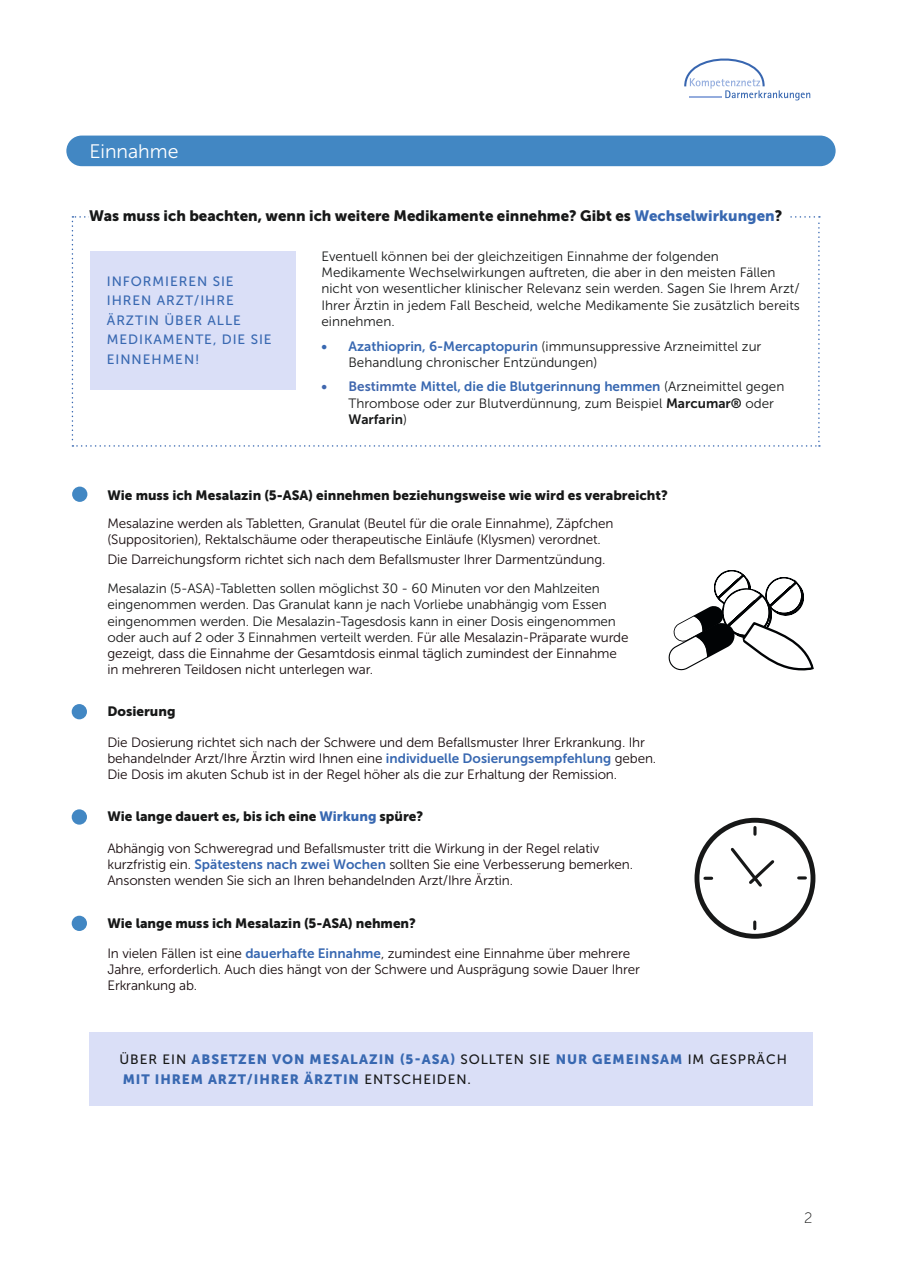
<style>
.page{position:relative;width:902px;height:1272px;background:#fff}
.page>*{position:absolute;margin:0;border:0;box-sizing:border-box;transform-origin:0 0}
.t1{font:19.5px "Museo Sans 300";color:#fff}
.t2{font:15px "Museo Sans 900";color:#171818}
.t3{font:15px "Museo Sans 100";color:#171818}
.t4{font:13.5px/16.2px "Museo Sans 300";letter-spacing:-.01em;color:#170b0d}
.t5{font:13.5px/16.2px "Museo Sans 300";letter-spacing:-.01em;color:#171818}
.t6{font:13.5px "Museo Sans 900";color:#171818}
.t7{font:13.5px/19.5px "Museo Sans 900";letter-spacing:.07em;color:#3868b1}
.t8{font:13.5px/19.5px "Museo Sans 500";letter-spacing:.07em;color:#3868b1}
.t9{font:13.5px "Museo Sans 700";color:#3868b1}
.t10{font:13.5px "Museo Sans 700";color:#171818}
.s1{color:#3868b1}
.s2{font-family:"Museo Sans 700";color:#3868b1}
.s3{color:#4067ae}
.s4{font-family:"Museo Sans 300";color:#171818}
.s5{font-family:"Museo Sans 700"}
.s6{font-family:"Museo Sans 300"}
.s7{color:#170b0d}
.s8{font-family:"Museo Sans 500";color:#171818}
</style>
<div class="page">
<div style="left:66px;top:135px;width:769px;height:31px;background:#4287c3;border-radius:15px"></div>
<svg style="left:72px;top:216px;width:747px;height:230px"></svg>
<div style="left:90px;top:251px;width:205px;height:139px;background:#dadff7"></div>
<div style="left:89px;top:209px;width:700px;height:14px;background:#fff"></div>
<svg style="left:684px;top:58px;width:126px;height:42px"></svg>
<hr style="left:689px;top:96px;width:32px;height:2px;background:#94acdd">
<div style="left:72px;top:809px;width:15px;height:15px;background:#4287c3;border-radius:50%"></div>
<div style="left:72px;top:486px;width:15px;height:16px;background:#4287c3;border-radius:50%"></div>
<div style="left:72px;top:915px;width:15px;height:16px;background:#4287c3;border-radius:50%"></div>
<div style="left:89px;top:1032px;width:723px;height:74px;background:#dadff7"></div>
<div style="left:72px;top:704px;width:15px;height:15px;background:#4287c3;border-radius:50%"></div>
<div style="left:694px;top:817px;width:121px;height:121px;border:5px solid #171818;border-radius:50%"></div>
<svg style="left:705px;top:876px;width:6px;height:3px"></svg>
<svg style="left:753px;top:922px;width:3px;height:6px"></svg>
<svg style="left:798px;top:876px;width:7px;height:3px"></svg>
<svg style="left:753px;top:827px;width:3px;height:7px"></svg>
<svg style="left:730px;top:847px;width:45px;height:40px"></svg>
<svg style="left:668px;top:570px;width:146px;height:101px"></svg>
<h1 class="t1" style="left:89px;top:141px;width:91px">Einnahme</h1>
<p class="t2" style="left:89px;top:207px;width:694px">Was muss ich beachten, wenn ich weitere Medikamente einnehme? Gibt es <span class="s1">Wechselwirkungen</span>?</p>
<p class="t8" style="left:107px;top:271px;width:166px">INFORMIEREN SIE<br>IHREN ARZT/IHRE<br>ÄRZTIN ÜBER ALLE<br>MEDIKAMENTE, DIE SIE<br>EINNEHMEN!</p>
<p class="t5" style="left:321px;top:248px;width:480px">Eventuell können bei der gleichzeitigen Einnahme der folgenden Medikamente Wechselwirkungen auftreten, die aber in den meisten Fällen nicht von wesentlicher klinischer Relevanz sein werden. Sagen Sie Ihrem Arzt/ Ihrer Ärztin in jedem Fall Bescheid, welche Medikamente Sie zusätzlich bereits einnehmen.</p>
<p class="t5" style="left:348px;top:338px;width:414px;text-indent:-27px"><span class="s2">• Azathioprin, 6-Mercaptopurin</span> (immunsuppressive Arzneimittel zur<br>Behandlung chronischer Entzündungen)</p>
<p class="t9" style="left:321px;top:379px;width:464px"><span class="s3">• Bestimmte</span> Mittel, die die Blutgerinnung hemmen <span class="s4">(Arzneimittel gegen</span></p>
<p class="t5" style="left:348px;top:395px;width:427px">Thrombose oder zur Blutverdünnung, zum Beispiel <span class="s5">Marcumar®</span> oder</p>
<p class="t10" style="left:348px;top:411px;width:60px">Warfarin<span class="s6">)</span></p>
<p class="t6" style="left:107px;top:487px;width:562px">Wie muss ich Mesalazin (5-ASA) einnehmen beziehungsweise wie wird es verabreicht?</p>
<p class="t4" style="left:107px;top:515px;width:507px">Mesalazine werden als Tabletten, Granulat (Beutel für die orale Einnahme), Zäpfchen (Suppositorien), Rektalschäume oder therapeutische Einläufe (Klysmen) verordnet.</p>
<p class="t4" style="left:107px;top:551px;width:499px">Die Darreichungsform richtet sich nach dem Befallsmuster Ihrer Darmentzündung.</p>
<p class="t5" style="left:107px;top:580px;width:522px">Mesalazin (5-ASA)-Tabletten sollen möglichst 30 - 60 Minuten vor den Mahlzeiten eingenommen werden. Das Granulat kann je nach Vorliebe unabhängig vom Essen eingenommen werden. Die Mesalazin-Tagesdosis kann in einer Dosis eingenommen oder auch auf 2 oder 3 Einnahmen verteilt werden. <span class="s7">Für alle Mesalazin-Präparate wurde gezeigt, dass die Einnahme der Gesamtdosis einmal täglich zumindest der Einnahme in mehreren Teildosen nicht unterlegen war.</span></p>
<p class="t6" style="left:107px;top:703px;width:70px">Dosierung</p>
<p class="t4" style="left:107px;top:734px;width:550px">Die Dosierung richtet sich nach der Schwere und dem Befallsmuster Ihrer Erkrankung. Ihr behandelnder Arzt/Ihre Ärztin wird Ihnen eine <span class="s2">individuelle Dosierungsempfehlung</span> geben.<br>Die Dosis im akuten Schub ist in der Regel höher als die zur Erhaltung der Remission.</p>
<p class="t6" style="left:107px;top:809px;width:317px">Wie lange dauert es, bis ich eine <span class="s1">Wirkung</span> spüre?</p>
<p class="t4" style="left:107px;top:840px;width:527px">Abhängig von Schweregrad und Befallsmuster tritt die Wirkung in der Regel relativ kurzfristig ein. <span class="s2">Spätestens nach zwei Wochen</span> sollten Sie eine Verbesserung bemerken.<br>Ansonsten wenden Sie sich an Ihren behandelnden Arzt/Ihre Ärztin.</p>
<p class="t6" style="left:107px;top:915px;width:310px">Wie lange muss ich Mesalazin (5-ASA) nehmen?</p>
<p class="t4" style="left:107px;top:944px;width:534px">In vielen Fällen ist eine <span class="s2">dauerhafte Einnahme</span>, zumindest eine Einnahme über mehrere<br>Jahre, erforderlich. Auch dies hängt von der Schwere und Ausprägung sowie Dauer Ihrer<br>Erkrankung ab.</p>
<p class="t7" style="left:119px;top:1049px;width:669px"><span class="s8">ÜBER EIN</span> ABSETZEN VON MESALAZIN (5-ASA) <span class="s8">SOLLTEN SIE</span> NUR GEMEINSAM <span class="s8">IM GESPRÄCH<br></span>MIT IHREM ARZT/IHRER ÄRZTIN <span class="s8">ENTSCHEIDEN.</span></p>
<p class="t3" style="left:804px;top:1209px;width:10px">2</p>
</div>
